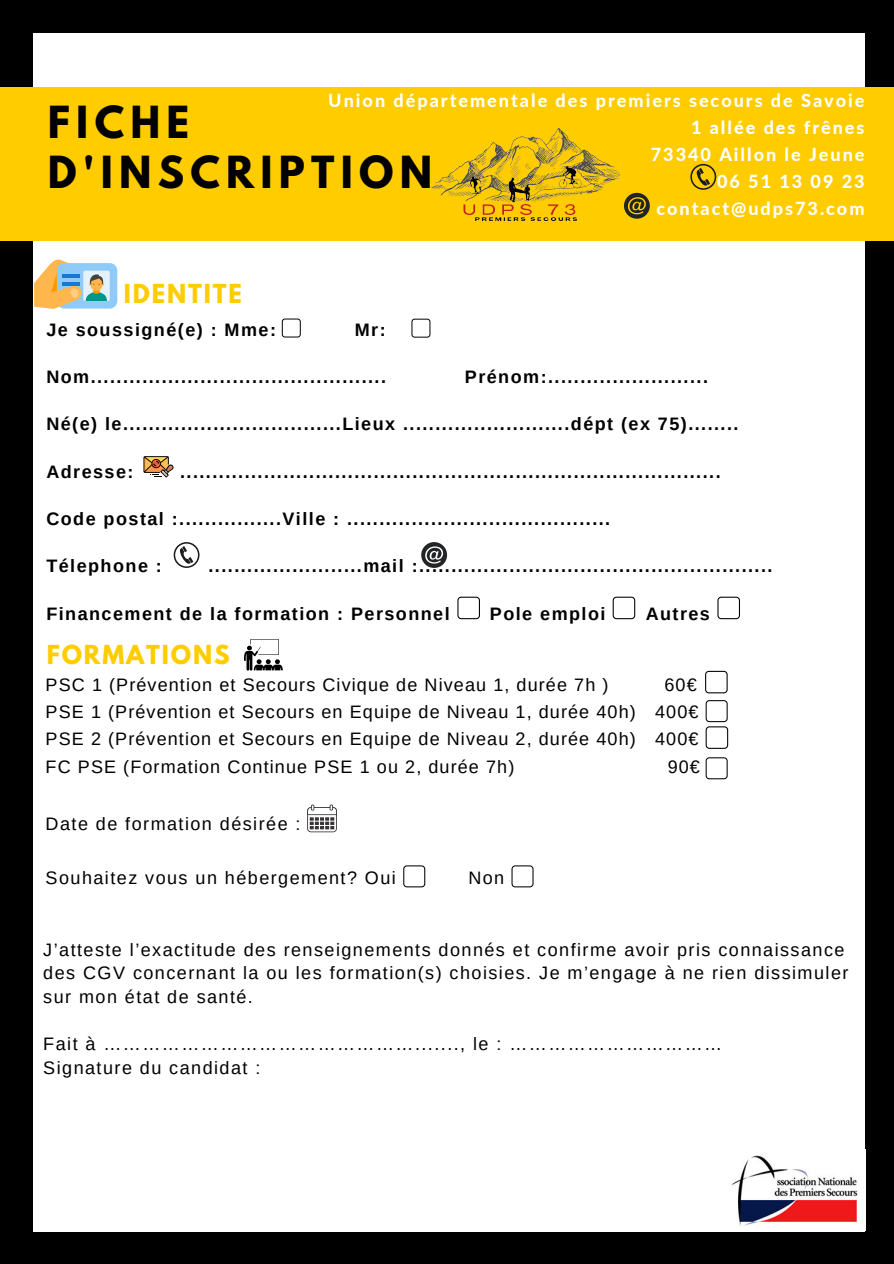
<style>
.page{position:relative;width:894px;height:1264px;background:#fff}
.page>*{position:absolute;margin:0;border:0;box-sizing:border-box;transform-origin:0 0}
.t1{font:700 39.15px/49.9px "League Spartan";letter-spacing:.16em;color:#000}
.t2{font:700 23.25px "League Spartan";letter-spacing:.08em;color:#fc0}
.t3{font:700 18px "Arimo";letter-spacing:.08em;color:#000}
.t4{font:18px/23.7px "Arimo";letter-spacing:.08em;color:#000}
.t5{font:18px "Arimo";letter-spacing:.06em;color:#000}
.t6{font:800 18px "Lato";letter-spacing:.11em;color:#fff}
</style>
<div class="page">
<div style="left:0;top:0;width:893px;height:1263px;background:#000"></div>
<div style="left:34px;top:33px;width:830px;height:1198px;background:#fff"></div>
<div style="left:0;top:87px;width:893px;height:154px;background:#fc0"></div>
<img style="left:431px;top:127px;width:190px;height:95px">
<div style="left:411px;top:319px;width:19px;height:18px;border:1px solid #000;border-radius:3px"></div>
<div style="left:57px;top:263px;width:60px;height:45px;background:#90caf9;border-radius:8px"></div>
<div style="left:83px;top:271px;width:27px;height:30px;background:#e3f2fd;border-radius:2px"></div>
<svg style="left:34px;top:259px;width:73px;height:50px"></svg>
<div style="left:282px;top:318px;width:19px;height:19px;border:1px solid #000;border-radius:3px"></div>
<svg style="left:421px;top:542px;width:26px;height:26px"></svg>
<svg style="left:174px;top:542px;width:25px;height:26px"></svg>
<div style="left:705px;top:671px;width:22px;height:22px;border:1px solid #000;border-radius:3px"></div>
<div style="left:705px;top:726px;width:23px;height:23px;border:1px solid #000;border-radius:3px"></div>
<div style="left:705px;top:700px;width:22px;height:22px;border:1px solid #000;border-radius:3px"></div>
<div style="left:705px;top:757px;width:22px;height:22px;border:1px solid #000;border-radius:3px"></div>
<svg style="left:143px;top:456px;width:30px;height:21px"></svg>
<svg style="left:307px;top:804px;width:29px;height:28px"></svg>
<div style="left:403px;top:865px;width:22px;height:22px;border:1px solid #000;border-radius:3px"></div>
<div style="left:511px;top:865px;width:22px;height:22px;border:1px solid #000;border-radius:3px"></div>
<div style="left:717px;top:596px;width:22px;height:23px;border:1px solid #000;border-radius:3px"></div>
<div style="left:457px;top:596px;width:23px;height:23px;border:1px solid #000;border-radius:3px"></div>
<div style="left:612px;top:596px;width:23px;height:23px;border:1px solid #000;border-radius:3px"></div>
<img style="left:731px;top:1155px;width:128px;height:71px">
<svg style="left:690px;top:164px;width:26px;height:26px"></svg>
<svg style="left:624px;top:193px;width:25px;height:26px"></svg>
<svg style="left:244px;top:639px;width:38px;height:31px"></svg>
<p class="t6" style="left:328px;top:89px;width:537px">Union départementale des premiers secours de Savoie</p>
<p class="t6" style="left:690px;top:116px;width:175px">1 allée des frênes</p>
<p class="t6" style="left:650px;top:143px;width:215px">73340 Aillon le Jeune</p>
<p class="t6" style="left:717px;top:170px;width:149px">06 51 13 09 23</p>
<p class="t6" style="left:656px;top:197px;width:210px">contact@udps73.com</p>
<p class="t1" style="left:48px;top:102px;width:386px">FICHE<br>D'INSCRIPTION</p>
<p class="t2" style="left:124px;top:282px;width:119px">IDENTITE</p>
<p class="t3" style="left:46px;top:319px;width:231px">Je soussigné(e) : Mme:</p>
<p class="t3" style="left:355px;top:319px;width:32px">Mr:</p>
<p class="t3" style="left:46px;top:366px;width:341px">Nom..............................................</p>
<p class="t3" style="left:465px;top:366px;width:244px">Prénom:.........................</p>
<p class="t3" style="left:46px;top:414px;width:693px">Né(e) le..................................Lieux ..........................dépt (ex 75)........</p>
<p class="t3" style="left:46px;top:461px;width:89px">Adresse:</p>
<p class="t3" style="left:180px;top:461px;width:542px">....................................................................................</p>
<p class="t3" style="left:46px;top:508px;width:565px">Code postal :................Ville : .........................................</p>
<p class="t3" style="left:46px;top:556px;width:117px">Télephone :</p>
<p class="t3" style="left:208px;top:556px;width:565px">........................mail :.......................................................</p>
<p class="t3" style="left:46px;top:603px;width:405px">Financement de la formation : Personnel</p>
<p class="t3" style="left:490px;top:603px;width:117px">Pole emploi</p>
<p class="t3" style="left:645px;top:603px;width:66px">Autres</p>
<p class="t2" style="left:47px;top:642px;width:184px">FORMATIONS</p>
<p class="t5" style="left:46px;top:675px;width:564px">PSC 1 (Prévention et Secours Civique de Niveau 1, durée 7h )</p>
<p class="t4" style="left:664px;top:673px;width:34px">60€</p>
<p class="t5" style="left:46px;top:702px;width:654px">PSE 1 (Prévention et Secours en Equipe de Niveau 1, durée 40h) 400€</p>
<p class="t5" style="left:46px;top:729px;width:654px">PSE 2 (Prévention et Secours en Equipe de Niveau 2, durée 40h) 400€</p>
<p class="t5" style="left:46px;top:756px;width:470px">FC PSE (Formation Continue PSE 1 ou 2, durée 7h)</p>
<p class="t4" style="left:667px;top:754px;width:34px">90€</p>
<p class="t4" style="left:46px;top:811px;width:256px">Date de formation désirée :</p>
<p class="t4" style="left:46px;top:865px;width:352px">Souhaitez vous un hébergement? Oui</p>
<p class="t4" style="left:468px;top:865px;width:37px">Non</p>
<p class="t4" style="left:43px;top:937px;width:806px">J’atteste l’exactitude des renseignements donnés et confirme avoir pris connaissance des CGV concernant la ou les formation(s) choisies. Je m’engage à ne rien dissimuler sur mon état de santé.</p>
<p class="t4" style="left:43px;top:1032px;width:680px">Fait à …………………………………………......., le : ……………………………</p>
<p class="t4" style="left:43px;top:1055px;width:218px">Signature du candidat :</p>
</div>
